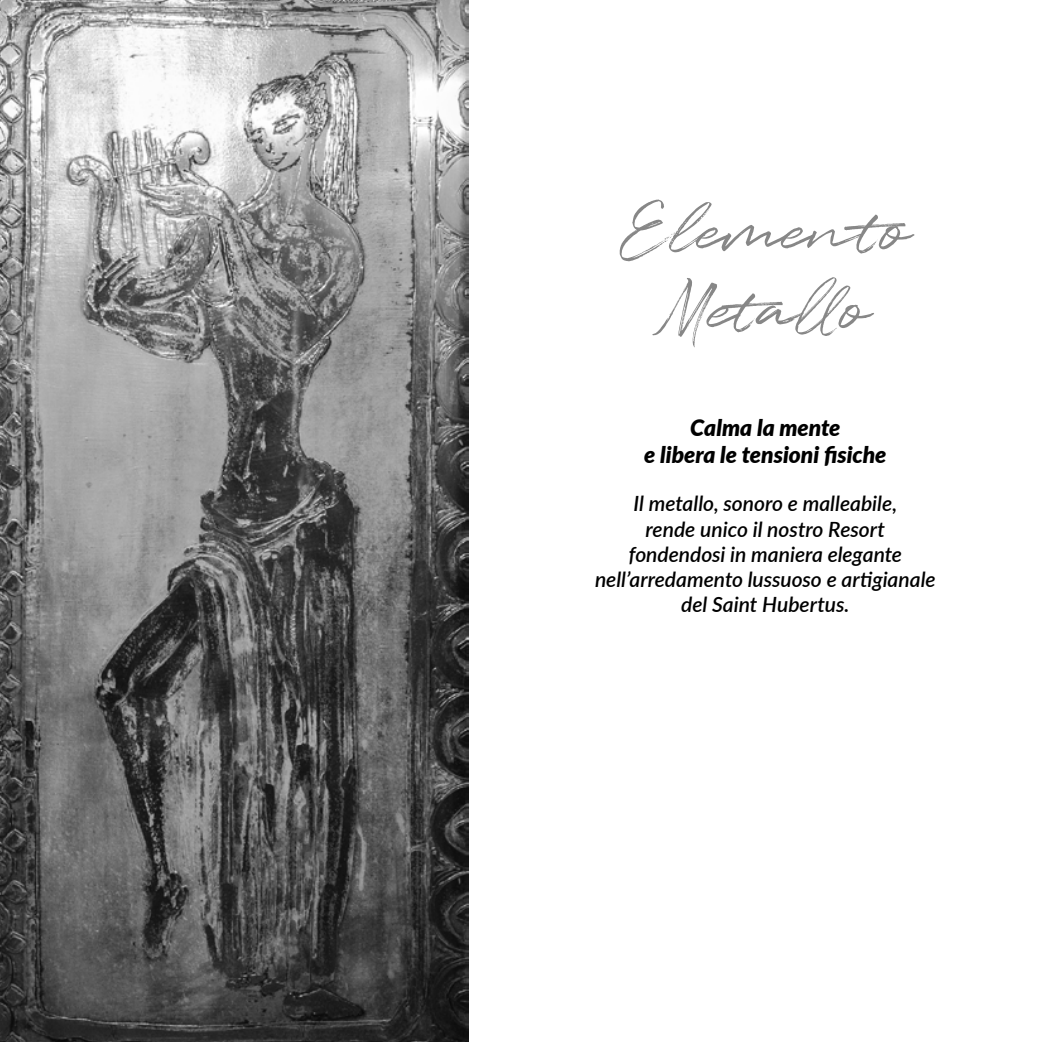
<style>
.page{position:relative;width:1042px;height:1042px;background:#fff}
.page>*{position:absolute;margin:0;border:0;box-sizing:border-box;transform-origin:0 0}
.t1{font:70px/78.8px "Quentin";color:#878787;text-align:center}
.t2{font:italic 900 22.75px/27.3px "Lato";color:#000;text-align:center}
.t3{font:italic 600 21px/25.2px "Lato";color:#000;text-align:center}
</style>
<div class="page">
<img style="left:0;top:0;width:468px;height:1042px">
<h1 class="t1" style="left:620px;top:195px;width:301px">Elemento<br>Metallo</h1>
<p class="t2" style="left:644px;top:413px;width:244px">Calma la mente<br>e libera le tensioni fisiche</p>
<p class="t3" style="left:595px;top:490px;width:342px">Il metallo, sonoro e malleabile,<br>rende unico il nostro Resort fondendosi in maniera elegante nell’arredamento lussuoso e artigianale del Saint Hubertus.</p>
</div>
